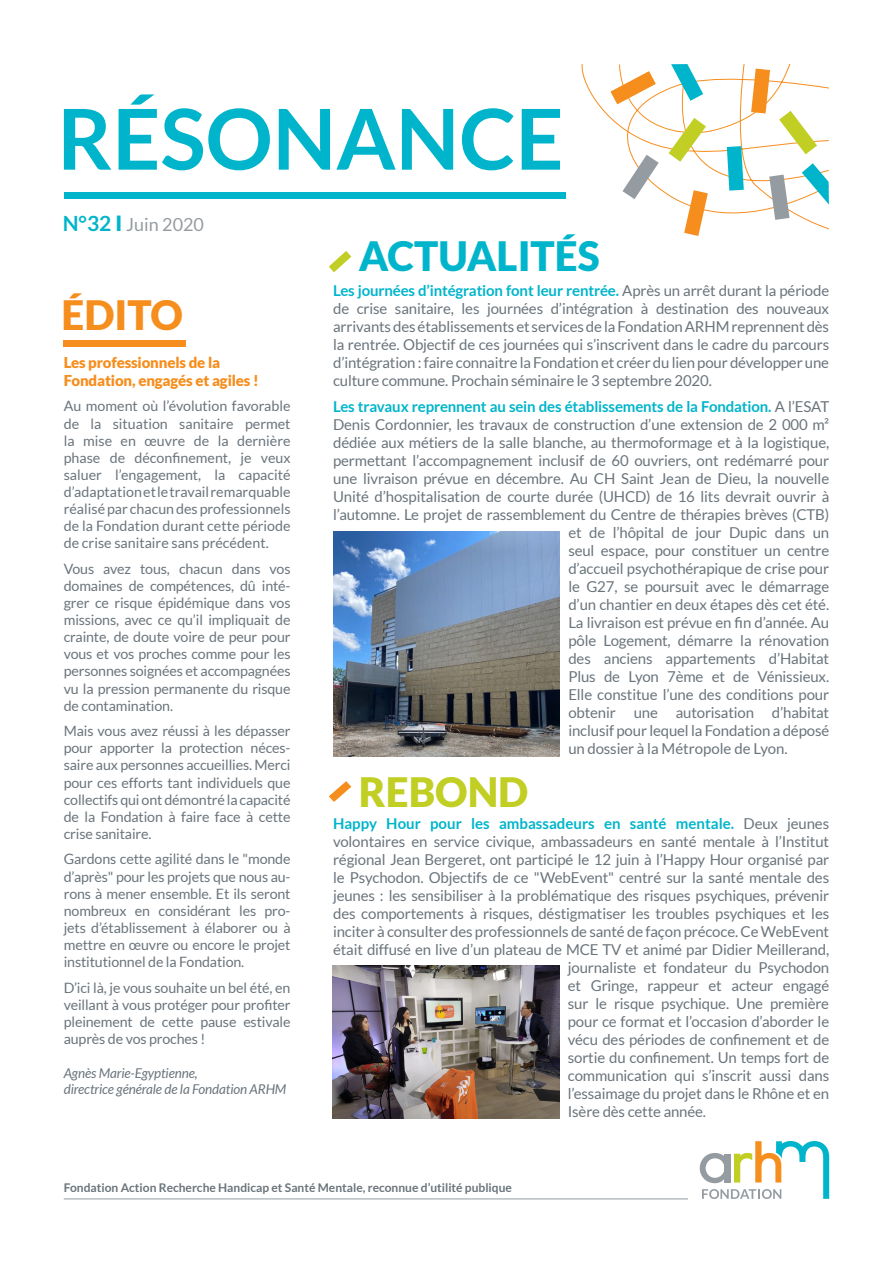
<style>
.page{position:relative;width:893px;height:1263px;background:#fff}
.page>*{position:absolute;margin:0;border:0;box-sizing:border-box;transform-origin:0 0}
.t1{font:700 84px "Lato";color:#00b5cb}
.t2{font:900 40.5px "Lato";color:#00b5cb}
.t3{font:900 40.5px "Lato";color:#c1ce23}
.t4{font:900 40.5px "Lato";color:#f68e1e}
.t5{font:18px "Lato";color:#959ca1}
.t6{font:15px/18px "Lato";letter-spacing:-.01em;color:#6a747b;text-align:justify}
.t7{font:700 15px "Lato";letter-spacing:-.01em;color:#00b5cb}
.t8{font:900 15px/18px "Lato";letter-spacing:-.01em;color:#f68e1e}
.t9{font:14.25px/17.1px "Lato";letter-spacing:-.01em;color:#6a747b;text-align:justify}
.t10{font:italic 13.5px "Lato";letter-spacing:-.01em;color:#6a747b}
.t11{font:700 12px "Lato";color:#6a747b}
.s1{font-weight:700;font-size:21px;color:#00b5cb}
.s2{font-weight:900;font-size:21px;color:#00b5cb}
.s3{font-weight:700;color:#00b5cb}
.s4{font-weight:400;color:#6a747b}
</style>
<div class="page">
<div style="left:64px;top:340px;width:122px;height:7px;background:#f68e1e"></div>
<svg style="left:329px;top:251px;width:22px;height:21px"></svg>
<svg style="left:329px;top:781px;width:22px;height:21px"></svg>
<svg style="left:700px;top:1141px;width:129px;height:58px"></svg>
<div style="left:725px;top:1154px;width:6px;height:28px;background:#959ca1"></div>
<hr style="left:64px;top:1198px;width:624px;height:1px;background:#959ca1">
<div style="left:64px;top:192px;width:502px;height:7px;background:#00b5cb"></div>
<svg style="left:581px;top:63px;width:249px;height:173px"></svg>
<img style="left:333px;top:965px;width:226px;height:153px">
<img style="left:333px;top:531px;width:227px;height:225px">
<p class="t1" style="left:57px;top:91px;width:508px">RÉSONANCE</p>
<p class="t5" style="left:63px;top:214px;width:143px"><span class="s1">N°32</span> <span class="s2">I</span> Juin 2020</p>
<p class="t4" style="left:62px;top:292px;width:123px">ÉDITO</p>
<p class="t8" style="left:64px;top:353px;width:196px">Les professionnels de la<br>Fondation, engagés et agiles !</p>
<p class="t9" style="left:64px;top:398px;width:228px">Au moment où l’évolution favorable de la situation sanitaire permet la mise en œuvre de la dernière phase de déconfinement, je veux saluer l’engagement, la capacité d’adaptation et le travail remarquable réalisé par chacun des professionnels de la Fondation durant cette période de crise sanitaire sans précédent.</p>
<p class="t9" style="left:64px;top:560px;width:228px">Vous avez tous, chacun dans vos domaines de compétences, dû inté&shy;grer ce risque épidémique dans vos missions, avec ce qu’il impliquait de crainte, de doute voire de peur pour vous et vos proches comme pour les personnes soignées et accompagnées vu la pression permanente du risque de contamination.</p>
<p class="t9" style="left:64px;top:722px;width:228px">Mais vous avez réussi à les dépasser pour apporter la protection néces&shy;saire aux personnes accueillies. Merci pour ces efforts tant individuels que collectifs qui ont démontré la capacité de la Fondation à faire face à cette crise sanitaire.</p>
<p class="t9" style="left:64px;top:851px;width:228px">Gardons cette agilité dans le "monde d’après" pour les projets que nous au&shy;rons à mener ensemble. Et ils seront nombreux en considérant les pro&shy;jets d’établissement à élaborer ou à mettre en œuvre ou encore le projet institutionnel de la Fondation.</p>
<p class="t9" style="left:64px;top:979px;width:228px">D’ici là, je vous souhaite un bel été, en veillant à vous protéger pour profiter pleinement de cette pause estivale auprès de vos proches !</p>
<p class="t10" style="left:64px;top:1066px;width:135px">Agnès Marie-Egyptienne,</p>
<p class="t10" style="left:64px;top:1082px;width:224px">directrice générale de la Fondation ARHM</p>
<p class="t2" style="left:359px;top:232px;width:242px">ACTUALITÉS</p>
<p class="t6" style="left:333px;top:281px;width:498px"><span class="s3">Les journées d’intégration font leur rentrée.</span> Après un arrêt durant la période de crise sanitaire, les journées d’intégration à destination des nouveaux arrivants des établissements et services de la Fondation ARHM reprennent dès la rentrée. Objectif de ces journées qui s’inscrivent dans le cadre du parcours d’intégration : faire connaitre la Fondation et créer du lien pour développer une culture commune. Prochain séminaire le 3 septembre 2020.</p>
<p class="t7" style="left:333px;top:398px;width:498px">Les travaux reprennent au sein des établissements de la Fondation. <span class="s4">A l’ESAT</span></p>
<p class="t6" style="left:333px;top:416px;width:498px">Denis Cordonnier, les travaux de construction d’une extension de 2 000 m²</p>
<p class="t6" style="left:333px;top:434px;width:498px">dédiée aux métiers de la salle blanche, au thermoformage et à la logistique,</p>
<p class="t6" style="left:333px;top:452px;width:498px">permettant l’accompagnement inclusif de 60 ouvriers, ont redémarré pour</p>
<p class="t6" style="left:333px;top:470px;width:498px">une livraison prévue en décembre. Au CH Saint Jean de Dieu, la nouvelle</p>
<p class="t6" style="left:333px;top:488px;width:498px">Unité d’hospitalisation de courte durée (UHCD) de 16 lits devrait ouvrir à</p>
<p class="t6" style="left:333px;top:506px;width:498px">l’automne. Le projet de rassemblement du Centre de thérapies brèves (CTB)</p>
<p class="t6" style="left:568px;top:524px;width:262px">et de l’hôpital de jour Dupic dans un</p>
<p class="t6" style="left:568px;top:542px;width:262px">seul espace, pour constituer un centre</p>
<p class="t6" style="left:568px;top:560px;width:262px">d’accueil psychothérapique de crise pour</p>
<p class="t6" style="left:568px;top:578px;width:262px">le G27, se poursuit avec le démarrage</p>
<p class="t6" style="left:568px;top:596px;width:262px">d’un chantier en deux étapes dès cet été.</p>
<p class="t6" style="left:568px;top:614px;width:262px">La livraison est prévue en fin d’année. Au</p>
<p class="t6" style="left:568px;top:632px;width:262px">pôle Logement, démarre la rénovation</p>
<p class="t6" style="left:568px;top:650px;width:262px">des anciens appartements d’Habitat</p>
<p class="t6" style="left:568px;top:668px;width:262px">Plus de Lyon 7ème et de Vénissieux.</p>
<p class="t6" style="left:568px;top:686px;width:262px">Elle constitue l’une des conditions pour</p>
<p class="t6" style="left:568px;top:704px;width:262px">obtenir une autorisation d’habitat</p>
<p class="t6" style="left:568px;top:722px;width:262px">inclusif pour lequel la Fondation a déposé</p>
<p class="t6" style="left:568px;top:740px;width:221px">un dossier à la Métropole de Lyon.</p>
<p class="t3" style="left:359px;top:768px;width:171px">REBOND</p>
<p class="t7" style="left:333px;top:815px;width:498px">Happy Hour pour les ambassadeurs en santé mentale. <span class="s4">Deux jeunes</span></p>
<p class="t6" style="left:333px;top:832px;width:498px">volontaires en service civique, ambassadeurs en santé mentale à l’Institut</p>
<p class="t6" style="left:333px;top:850px;width:498px">régional Jean Bergeret, ont participé le 12 juin à l’Happy Hour organisé par</p>
<p class="t6" style="left:333px;top:868px;width:498px">le Psychodon. Objectifs de ce "WebEvent" centré sur la santé mentale des</p>
<p class="t6" style="left:333px;top:886px;width:498px">jeunes : les sensibiliser à la problématique des risques psychiques, prévenir</p>
<p class="t6" style="left:333px;top:904px;width:498px">des comportements à risques, déstigmatiser les troubles psychiques et les</p>
<p class="t6" style="left:333px;top:922px;width:498px">inciter à consulter des professionnels de santé de façon précoce. Ce WebEvent</p>
<p class="t6" style="left:333px;top:940px;width:498px">était diffusé en live d’un plateau de MCE TV et animé par Didier Meillerand,</p>
<p class="t6" style="left:568px;top:958px;width:263px">journaliste et fondateur du Psychodon</p>
<p class="t6" style="left:568px;top:976px;width:263px">et Gringe, rappeur et acteur engagé</p>
<p class="t6" style="left:568px;top:994px;width:263px">sur le risque psychique. Une première</p>
<p class="t6" style="left:568px;top:1012px;width:263px">pour ce format et l’occasion d’aborder le</p>
<p class="t6" style="left:568px;top:1030px;width:263px">vécu des périodes de confinement et de</p>
<p class="t6" style="left:568px;top:1048px;width:263px">sortie du confinement. Un temps fort de</p>
<p class="t6" style="left:568px;top:1066px;width:263px">communication qui s’inscrit aussi dans</p>
<p class="t6" style="left:568px;top:1084px;width:263px">l’essaimage du projet dans le Rhône et en</p>
<p class="t6" style="left:568px;top:1102px;width:140px">Isère dès cette année.</p>
<p class="t11" style="left:64px;top:1180px;width:450px">Fondation Action Recherche Handicap et Santé Mentale, reconnue d’utilité publique</p>
</div>
